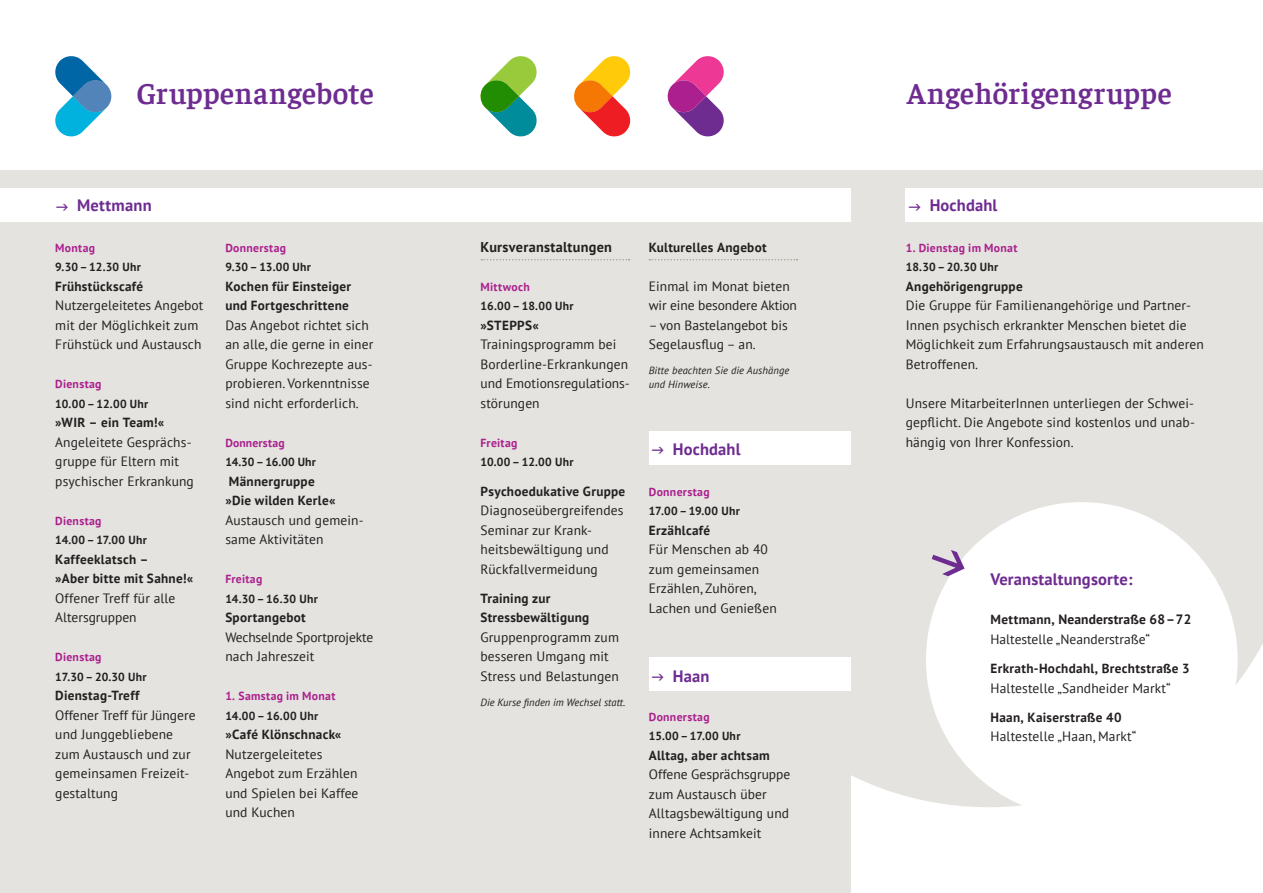
<style>
.page{position:relative;width:1263px;height:893px;background:#fff}
.page>*{position:absolute;margin:0;border:0;box-sizing:border-box;transform-origin:0 0}
.t1{font:600 30px "Faustina";letter-spacing:.015em;color:#6e2c91}
.t2{font:700 16.5px "PT Sans";letter-spacing:.01em;color:#6e2c91}
.t3{font:700 14.25px "PT Sans";letter-spacing:.02em;color:#231f20}
.t4{font:13.5px/19.5px "PT Sans";letter-spacing:.01em;color:#231f20}
.t5{font:13.5px/19.5px "PT Sans";letter-spacing:-.01em;color:#231f20}
.t6{font:700 13.2px/19.5px "PT Sans";letter-spacing:.02em;color:#231f20}
.t7{font:700 11.7px "PT Sans";letter-spacing:.025em;color:#231f20}
.t8{font:700 11.7px "PT Sans";letter-spacing:.025em;color:#ab208e}
.t9{font:700 11.7px "PT Sans";letter-spacing:.005em;color:#231f20}
.t10{font:italic 10.5px/14.7px "PT Sans";letter-spacing:.01em;color:#231f20}
.s1{font-weight:700;font-size:13.2px}
.s2{font-weight:700}
</style>
<div class="page">
<div style="left:850px;top:170px;width:413px;height:360px;background:#e4e3df"></div>
<div style="left:0;top:170px;width:850px;height:723px;background:#e4e3df"></div>
<div style="left:0;top:188px;width:850px;height:34px;background:#fff"></div>
<div style="left:906px;top:188px;width:357px;height:34px;background:#fff"></div>
<svg style="left:55px;top:56px;width:56px;height:81px"></svg>
<svg style="left:574px;top:56px;width:57px;height:81px"></svg>
<svg style="left:480px;top:56px;width:57px;height:81px"></svg>
<svg style="left:667px;top:56px;width:57px;height:81px"></svg>
<svg style="left:850px;top:508px;width:413px;height:299px;fill:#e4e3df"></svg>
<div style="left:926px;top:502px;width:312px;height:315px;background:#fff;border-radius:50%"></div>
<svg style="left:932px;top:550px;width:32px;height:26px"></svg>
<div style="left:649px;top:657px;width:201px;height:34px;background:#fff"></div>
<div style="left:649px;top:431px;width:201px;height:34px;background:#fff"></div>
<svg style="left:481px;top:259px;width:149px;height:1px"></svg>
<svg style="left:649px;top:259px;width:148px;height:1px"></svg>
<h1 class="t1" style="left:137px;top:73px;width:239px">Gruppenangebote</h1>
<h1 class="t1" style="left:907px;top:73px;width:267px">Angehörigengruppe</h1>
<p class="t2" style="left:77px;top:194px;width:76px">Mettmann</p>
<p class="t2" style="left:930px;top:194px;width:69px">Hochdahl</p>
<p class="t8" style="left:55px;top:240px;width:41px">Montag</p>
<p class="t7" style="left:55px;top:259px;width:87px">9.30–12.30 Uhr</p>
<p class="t6" style="left:55px;top:276px;width:89px">Frühstückscafé</p>
<p class="t4" style="left:55px;top:295px;width:150px">Nutzergeleitetes Angebot mit der Möglichkeit zum<br>Frühstück und Austausch</p>
<p class="t8" style="left:55px;top:376px;width:48px">Dienstag</p>
<p class="t7" style="left:55px;top:396px;width:95px">10.00–12.00 Uhr</p>
<p class="t6" style="left:55px;top:413px;width:111px">»WIR – ein Team!«</p>
<p class="t4" style="left:55px;top:432px;width:140px">Angeleitete Gesprächs&shy;gruppe für Eltern mit psychischer Erkrankung</p>
<p class="t8" style="left:55px;top:513px;width:48px">Dienstag</p>
<p class="t7" style="left:55px;top:532px;width:93px">14.00–17.00 Uhr</p>
<p class="t6" style="left:55px;top:549px;width:140px">Kaffeeklatsch –<br>»Aber bitte mit Sahne!«</p>
<p class="t4" style="left:55px;top:588px;width:121px">Offener Treff für alle<br>Altersgruppen</p>
<p class="t8" style="left:55px;top:649px;width:48px">Dienstag</p>
<p class="t7" style="left:55px;top:669px;width:93px">17.30–20.30 Uhr</p>
<p class="t6" style="left:55px;top:686px;width:86px">Dienstag-Treff</p>
<p class="t4" style="left:55px;top:705px;width:142px">Offener Treff für Jüngere und Junggebliebene zum Austausch und zur gemeinsamen Freizeit&shy;gestaltung</p>
<p class="t3" style="left:480px;top:237px;width:133px">Kursveranstaltungen</p>
<p class="t8" style="left:480px;top:279px;width:51px">Mittwoch</p>
<p class="t7" style="left:480px;top:298px;width:95px">16.00–18.00 Uhr</p>
<p class="t6" style="left:480px;top:315px;width:60px">»STEPPS«</p>
<p class="t4" style="left:480px;top:334px;width:151px">Trainingsprogramm bei<br>Borderline-Erkrankungen und Emotionsregulations&shy;störungen</p>
<p class="t8" style="left:480px;top:435px;width:38px">Freitag</p>
<p class="t7" style="left:480px;top:454px;width:95px">10.00–12.00 Uhr</p>
<p class="t6" style="left:480px;top:481px;width:146px">Psychoedukative Gruppe</p>
<p class="t4" style="left:480px;top:500px;width:144px">Diagnoseübergreifendes<br>Seminar zur Krank&shy;heitsbewältigung und<br>Rückfallvermeidung</p>
<p class="t6" style="left:480px;top:588px;width:110px">Training zur<br>Stressbewältigung</p>
<p class="t4" style="left:480px;top:627px;width:140px">Gruppenprogramm zum besseren Umgang mit<br>Stress und Belastungen</p>
<p class="t10" style="left:480px;top:695px;width:146px">Die Kurse finden im Wechsel statt.</p>
<p class="t6" style="left:649px;top:237px;width:120px">Kulturelles Angebot</p>
<p class="t4" style="left:649px;top:276px;width:150px">Einmal im Monat bieten wir eine besondere Aktion</p>
<p class="t4" style="left:649px;top:315px;width:141px">– von Bastelangebot bis<br>Segelausflug – an.</p>
<p class="t10" style="left:649px;top:363px;width:142px">Bitte beachten Sie die Aushänge und Hinweise.</p>
<p class="t8" style="left:906px;top:240px;width:113px">1. Dienstag im Monat</p>
<p class="t7" style="left:906px;top:259px;width:94px">18.30–20.30 Uhr</p>
<p class="t6" style="left:906px;top:276px;width:118px">Angehörigengruppe</p>
<p class="t4" style="left:906px;top:295px;width:299px">Die Gruppe für Familienangehörige und Partner-Innen psychisch erkrankter Menschen bietet die Möglichkeit zum Erfahrungsaustausch mit anderen Betroffenen.</p>
<p class="t4" style="left:906px;top:393px;width:291px;text-align:justify">Unsere MitarbeiterInnen unterliegen der Schwei&shy;gepflicht. Die Angebote sind kostenlos und unab&shy;hängig von Ihrer Konfession.</p>
<p class="t8" style="left:225px;top:240px;width:62px">Donnerstag</p>
<p class="t7" style="left:225px;top:259px;width:87px">9.30–13.00 Uhr</p>
<p class="t6" style="left:225px;top:276px;width:127px">Kochen für Einsteiger und Fortgeschrittene</p>
<p class="t4" style="left:225px;top:315px;width:149px">Das Angebot richtet sich an alle, die gerne in einer<br>Gruppe Kochrezepte aus&shy;probieren. Vorkenntnisse sind nicht erforderlich.</p>
<p class="t8" style="left:225px;top:435px;width:61px">Donnerstag</p>
<p class="t9" style="left:225px;top:454px;width:92px">14.30–16.00 Uhr</p>
<p class="t6" style="left:225px;top:471px;width:112px">Männergruppe »Die wilden Kerle«</p>
<p class="t4" style="left:225px;top:510px;width:140px">Austausch und gemein&shy;same Aktivitäten</p>
<p class="t8" style="left:225px;top:571px;width:38px">Freitag</p>
<p class="t7" style="left:225px;top:591px;width:94px">14.30–16.30 Uhr</p>
<p class="t6" style="left:225px;top:608px;width:82px">Sportangebot</p>
<p class="t5" style="left:225px;top:627px;width:149px">Wechselnde Sportprojekte nach Jahreszeit</p>
<p class="t8" style="left:225px;top:688px;width:112px">1. Samstag im Monat</p>
<p class="t7" style="left:225px;top:708px;width:94px">14.00–16.00 Uhr</p>
<p class="t6" style="left:225px;top:725px;width:117px">»Café Klönschnack«</p>
<p class="t4" style="left:225px;top:744px;width:135px">Nutzergeleitetes<br>Angebot zum Erzählen und Spielen bei Kaffee und Kuchen</p>
<p class="t2" style="left:673px;top:438px;width:69px">Hochdahl</p>
<p class="t8" style="left:649px;top:484px;width:62px">Donnerstag</p>
<p class="t7" style="left:649px;top:503px;width:92px">17.00–19.00 Uhr</p>
<p class="t6" style="left:649px;top:520px;width:63px">Erzählcafé</p>
<p class="t4" style="left:649px;top:539px;width:129px">Für Menschen ab 40 zum gemeinsamen<br>Erzählen, Zuhören,<br>Lachen und Genießen</p>
<p class="t2" style="left:990px;top:569px;width:143px">Veranstaltungsorte:</p>
<p class="t4" style="left:990px;top:609px;width:202px"><span class="s1">Mettmann,</span> <span class="s2">Neanderstraße 68–72<br></span>Haltestelle „Neanderstraße“</p>
<p class="t6" style="left:990px;top:658px;width:201px">Erkrath-Hochdahl, Brechtstraße 3</p>
<p class="t4" style="left:990px;top:678px;width:182px">Haltestelle „Sandheider Markt“</p>
<p class="t6" style="left:990px;top:707px;width:132px">Haan, Kaiserstraße 40</p>
<p class="t4" style="left:990px;top:726px;width:147px">Haltestelle „Haan, Markt“</p>
<p class="t2" style="left:673px;top:665px;width:38px">Haan</p>
<p class="t8" style="left:649px;top:709px;width:62px">Donnerstag</p>
<p class="t7" style="left:649px;top:728px;width:93px">15.00–17.00 Uhr</p>
<p class="t6" style="left:649px;top:745px;width:122px">Alltag, aber achtsam</p>
<p class="t4" style="left:649px;top:764px;width:143px">Offene Gesprächsgruppe zum Austausch über<br>Alltagsbewältigung und innere Achtsamkeit</p>
</div>
